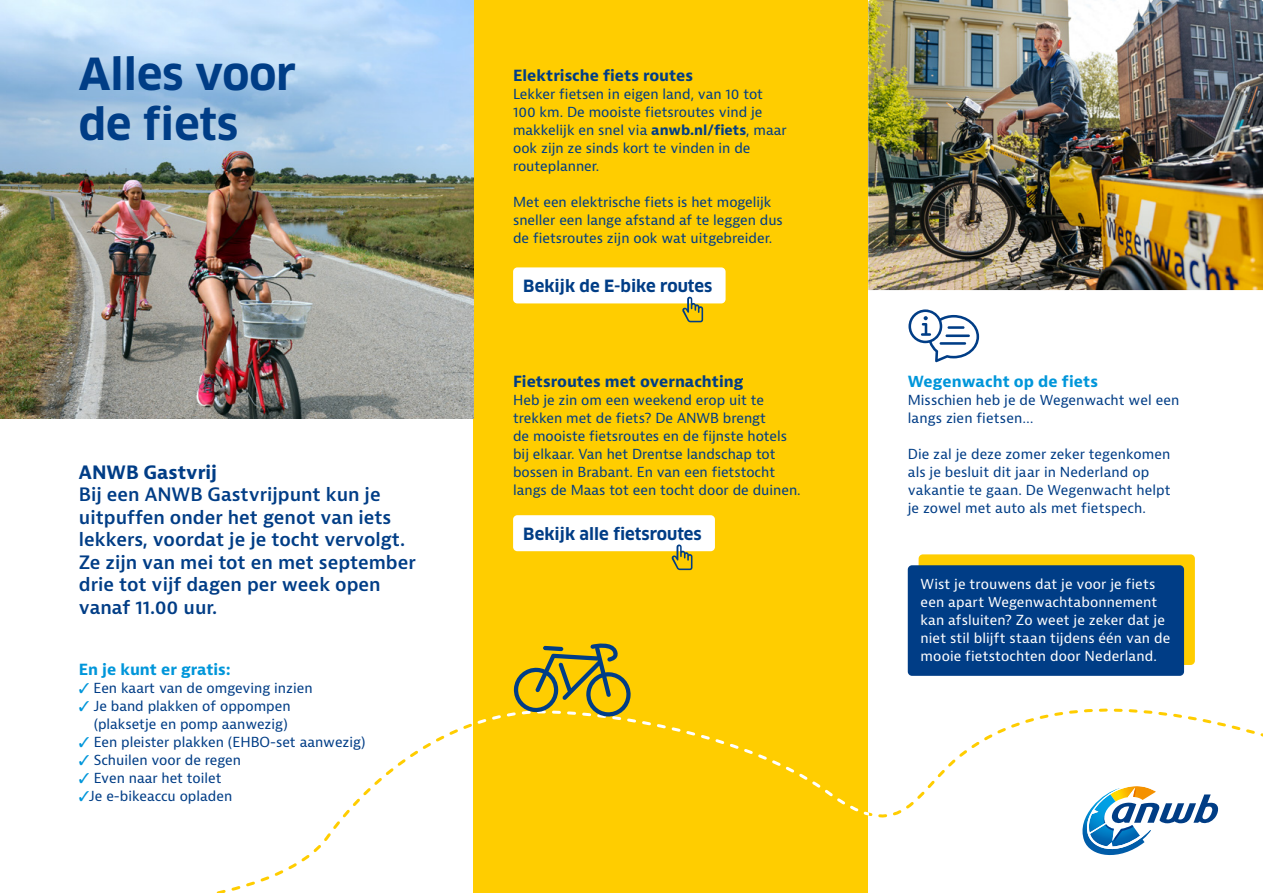
<style>
.page{position:relative;width:1263px;height:893px;background:#fff}
.page>*{position:absolute;margin:0;border:0;box-sizing:border-box;transform-origin:0 0}
.t1{font:700 43.2px/50.4px "Clan Pro";color:#003d86}
.t2{font:600 18px/22.5px "Bernina Sans";color:#003d86}
.t3{font:700 18px "Bernina Sans";color:#003d86}
.t4{font:700 16.5px "Clan Pro";color:#003d86}
.t5{font:700 15px "Bernina Sans";color:#003d86}
.t6{font:700 15px "Bernina Sans";color:#0096da}
.t7{font:13.5px/18px "Bernina Sans";color:#003d86}
.t8{font:13.5px/18px "Bernina Sans";letter-spacing:.005em;color:#fff}
.s1{color:#0096da}
.s2{font-weight:700}
</style>
<div class="page">
<div style="left:474px;top:0;width:394px;height:893px;background:#ffcd00"></div>
<svg style="left:868px;top:754px;width:93px;height:64px"></svg>
<img style="left:868px;top:0;width:395px;height:290px">
<img style="left:0;top:0;width:474px;height:419px">
<svg style="left:971px;top:708px;width:292px;height:148px"></svg>
<div style="left:919px;top:554px;width:276px;height:111px;background:#ffcd00;border-radius:4px"></div>
<div style="left:908px;top:565px;width:276px;height:111px;background:#003d86;border-radius:4px"></div>
<svg style="left:908px;top:309px;width:71px;height:53px"></svg>
<div style="left:513px;top:267px;width:212px;height:36px;background:#fff;border-radius:4px"></div>
<div style="left:513px;top:515px;width:202px;height:36px;background:#fff;border-radius:4px"></div>
<svg style="left:333px;top:641px;width:494px;height:191px"></svg>
<svg style="left:682px;top:297px;width:21px;height:25px"></svg>
<svg style="left:671px;top:544px;width:21px;height:26px"></svg>
<h1 class="t1" style="left:79px;top:49px;width:219px">Alles voor de fiets</h1>
<h2 class="t3" style="left:79px;top:460px;width:140px">ANWB Gastvrij</h2>
<h2 class="t2" style="left:79px;top:484px;width:338px">Bij een ANWB Gastvrijpunt kun je uitpuffen onder het genot van iets lekkers, voordat je je tocht vervolgt.<br>Ze zijn van mei tot en met september drie tot vijf dagen per week open vanaf 11.00 uur.</h2>
<p class="t6" style="left:79px;top:660px;width:154px">En je kunt er gratis:</p>
<p class="t7" style="left:79px;top:679px;width:235px"><span class="s1">✓</span> Een kaart van de omgeving inzien</p>
<p class="t7" style="left:79px;top:697px;width:213px;text-align:right"><span class="s1">✓</span> Je band plakken of oppompen (plaksetje en pomp aanwezig)</p>
<p class="t7" style="left:79px;top:733px;width:288px"><span class="s1">✓</span> Een pleister plakken (EHBO-set aanwezig)</p>
<p class="t7" style="left:79px;top:751px;width:164px"><span class="s1">✓</span> Schuilen voor de regen</p>
<p class="t7" style="left:79px;top:769px;width:144px"><span class="s1">✓</span> Even naar het toilet</p>
<p class="t7" style="left:79px;top:787px;width:155px"><span class="s1">✓</span>Je e-bikeaccu opladen</p>
<p class="t5" style="left:513px;top:66px;width:182px">Elektrische fiets routes</p>
<p class="t7" style="left:513px;top:85px;width:275px">Lekker fietsen in eigen land, van 10 tot 100 km. De mooiste fietsroutes vind je makkelijk en snel via <span class="s2">anwb.nl/fiets</span>, maar ook zijn ze sinds kort te vinden in de routeplanner.</p>
<p class="t7" style="left:513px;top:193px;width:271px">Met een elektrische fiets is het mogelijk sneller een lange afstand af te leggen dus de fietsroutes zijn ook wat uitgebreider.</p>
<p class="t4" style="left:523px;top:276px;width:190px">Bekijk de E-bike routes</p>
<p class="t5" style="left:513px;top:372px;width:232px">Fietsroutes met overnachting</p>
<p class="t7" style="left:513px;top:391px;width:289px">Heb je zin om een weekend erop uit te trekken met de fiets? De ANWB brengt<br>de mooiste fietsroutes en de fijnste hotels bij elkaar. Van het Drentse landschap tot bossen in Brabant. En van een fietstocht langs de Maas tot een tocht door de duinen.</p>
<p class="t4" style="left:523px;top:524px;width:180px">Bekijk alle fietsroutes</p>
<p class="t6" style="left:908px;top:372px;width:192px">Wegenwacht op de fiets</p>
<p class="t7" style="left:908px;top:391px;width:273px">Misschien heb je de Wegenwacht wel een langs zien fietsen…</p>
<p class="t7" style="left:908px;top:445px;width:264px">Die zal je deze zomer zeker tegenkomen als je besluit dit jaar in Nederland op vakantie te gaan. De Wegenwacht helpt je zowel met auto als met fietspech.</p>
<p class="t8" style="left:920px;top:575px;width:251px">Wist je trouwens dat je voor je fiets een apart Wegenwachtabonnement kan afsluiten? Zo weet je zeker dat je niet stil blijft staan tijdens één van de mooie fietstochten door Nederland.</p>
</div>
